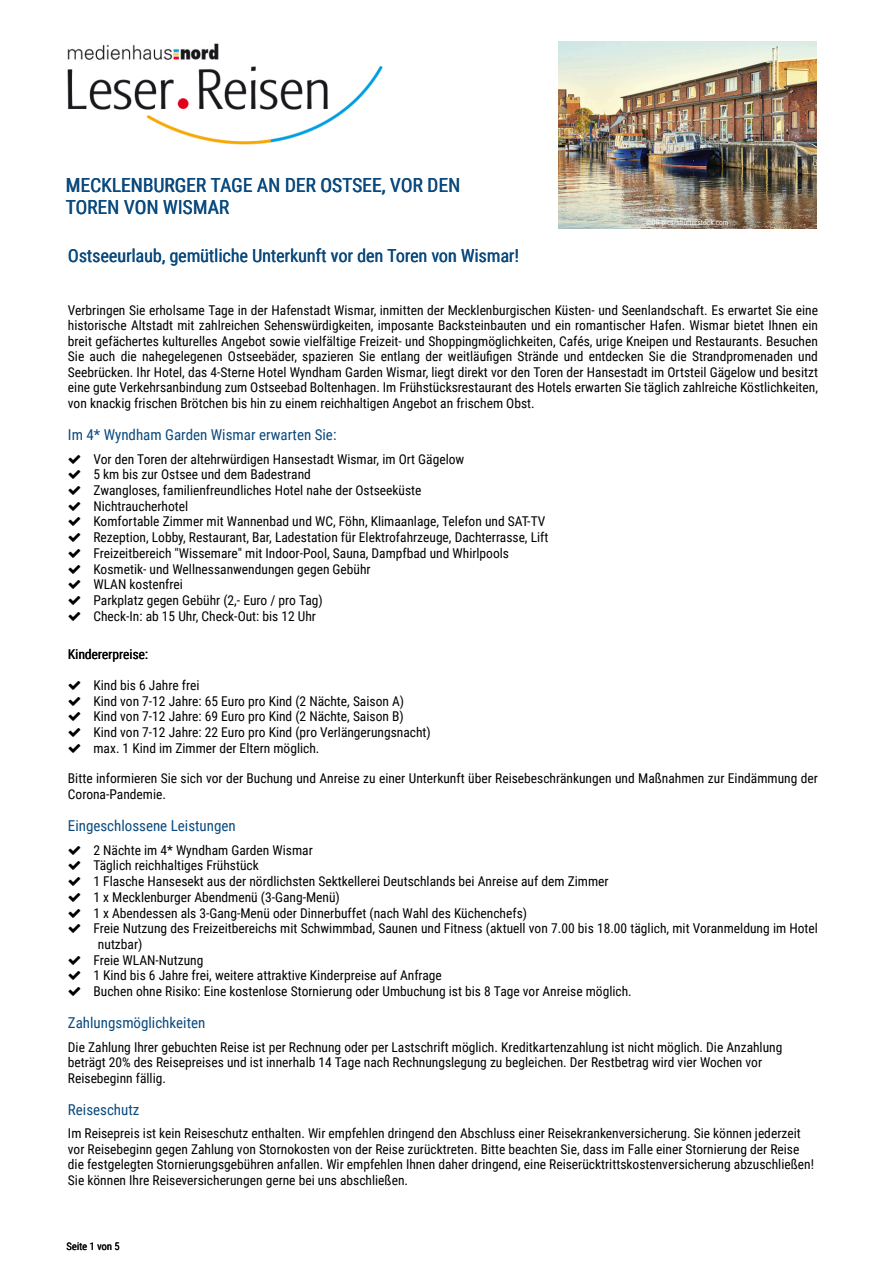
<style>
.page{position:relative;width:893px;height:1263px;background:#fff}
.page>*{position:absolute;margin:0;border:0;box-sizing:border-box;transform-origin:0 0}
.t1{font:19.5px/22.5px "Roboto Condensed";color:#0a4a7e}
.t2{font:18px "Roboto Condensed";color:#0a4a7e}
.t3{font:15px "Roboto Condensed";color:#0a4a7e}
.t4{font:13.5px/15.8px "Roboto Condensed";color:#000}
.t5{font:10.5px "Roboto Condensed";color:#000}
.t6{font:7.5px "Roboto Condensed";color:#fff}
</style>
<div class="page">
<img style="left:67px;top:43px;width:316px;height:102px">
<img style="left:558px;top:41px;width:258px;height:188px">
<h1 class="t1" style="left:66px;top:175px;width:396px">MECKLENBURGER TAGE AN DER OSTSEE, VOR DEN<br>TOREN VON WISMAR</h1>
<p class="t6" style="left:646px;top:219px;width:84px">©DR pics/shutterstock.com</p>
<h2 class="t2" style="left:68px;top:247px;width:452px">Ostseeurlaub, gemütliche Unterkunft vor den Toren von Wismar!</h2>
<p class="t4" style="left:68px;top:303px;width:751px;text-align:justify">Verbringen Sie erholsame Tage in der Hafenstadt Wismar, inmitten der Mecklenburgischen Küsten- und Seenlandschaft. Es erwartet Sie eine historische Altstadt mit zahlreichen Sehenswürdigkeiten, imposante Backsteinbauten und ein romantischer Hafen. Wismar bietet Ihnen ein breit gefächertes kulturelles Angebot sowie vielfältige Freizeit- und Shoppingmöglichkeiten, Cafés, urige Kneipen und Restaurants. Besuchen Sie auch die nahegelegenen Ostseebäder, spazieren Sie entlang der weitläufigen Strände und entdecken Sie die Strandpromenaden und Seebrücken. Ihr Hotel, das 4-Sterne Hotel Wyndham Garden Wismar, liegt direkt vor den Toren der Hansestadt im Ortsteil Gägelow und besitzt eine gute Verkehrsanbindung zum Ostseebad Boltenhagen. Im Frühstücksrestaurant des Hotels erwarten Sie täglich zahlreiche Köstlichkeiten, von knackig frischen Brötchen bis hin zu einem reichhaltigen Angebot an frischem Obst.</p>
<p class="t3" style="left:68px;top:428px;width:270px">Im 4* Wyndham Garden Wismar erwarten Sie:</p>
<p class="t4" style="left:93px;top:452px;width:456px">Vor den Toren der altehrwürdigen Hansestadt Wismar, im Ort Gägelow<br>5 km bis zur Ostsee und dem Badestrand<br>Zwangloses, familienfreundliches Hotel nahe der Ostseeküste<br>Nichtraucherhotel<br>Komfortable Zimmer mit Wannenbad und WC, Föhn, Klimaanlage, Telefon und SAT-TV Rezeption, Lobby, Restaurant, Bar, Ladestation für Elektrofahrzeuge, Dachterrasse, Lift Freizeitbereich "Wissemare" mit Indoor-Pool, Sauna, Dampfbad und Whirlpools Kosmetik- und Wellnessanwendungen gegen Gebühr<br>WLAN kostenfrei<br>Parkplatz gegen Gebühr (2,- Euro / pro Tag)<br>Check-In: ab 15 Uhr, Check-Out: bis 12 Uhr</p>
<p class="t4" style="left:68px;top:647px;width:82px">Kindererpreise:</p>
<p class="t4" style="left:93px;top:678px;width:339px">Kind bis 6 Jahre frei<br>Kind von 7-12 Jahre: 65 Euro pro Kind (2 Nächte, Saison A)<br>Kind von 7-12 Jahre: 69 Euro pro Kind (2 Nächte, Saison B)<br>Kind von 7-12 Jahre: 22 Euro pro Kind (pro Verlängerungsnacht) max. 1 Kind im Zimmer der Eltern möglich.</p>
<p class="t4" style="left:68px;top:772px;width:751px">Bitte informieren Sie sich vor der Buchung und Anreise zu einer Unterkunft über Reisebeschränkungen und Maßnahmen zur Eindämmung der<br>Corona-Pandemie.</p>
<p class="t3" style="left:68px;top:819px;width:169px">Eingeschlossene Leistungen</p>
<p class="t4" style="left:93px;top:843px;width:221px">2 Nächte im 4* Wyndham Garden Wismar</p>
<p class="t4" style="left:93px;top:859px;width:167px">Täglich reichhaltiges Frühstück</p>
<p class="t4" style="left:93px;top:874px;width:517px">1 Flasche Hansesekt aus der nördlichsten Sektkellerei Deutschlands bei Anreise auf dem Zimmer</p>
<p class="t4" style="left:93px;top:890px;width:248px">1 x Mecklenburger Abendmenü (3-Gang-Menü)</p>
<p class="t4" style="left:93px;top:906px;width:435px">1 x Abendessen als 3-Gang-Menü oder Dinnerbuffet (nach Wahl des Küchenchefs)</p>
<p class="t4" style="left:93px;top:922px;width:726px">Freie Nutzung des Freizeitbereichs mit Schwimmbad, Saunen und Fitness (aktuell von 7.00 bis 18.00 täglich, mit Voranmeldung im Hotel</p>
<p class="t4" style="left:98px;top:937px;width:46px">nutzbar)</p>
<p class="t4" style="left:93px;top:953px;width:111px">Freie WLAN-Nutzung</p>
<p class="t4" style="left:93px;top:969px;width:350px">1 Kind bis 6 Jahre frei, weitere attraktive Kinderpreise auf Anfrage</p>
<p class="t4" style="left:93px;top:984px;width:540px">Buchen ohne Risiko: Eine kostenlose Stornierung oder Umbuchung ist bis 8 Tage vor Anreise möglich.</p>
<p class="t3" style="left:68px;top:1016px;width:139px">Zahlungsmöglichkeiten</p>
<p class="t4" style="left:68px;top:1040px;width:716px">Die Zahlung Ihrer gebuchten Reise ist per Rechnung oder per Lastschrift möglich. Kreditkartenzahlung ist nicht möglich. Die Anzahlung beträgt 20% des Reisepreises und ist innerhalb 14 Tage nach Rechnungslegung zu begleichen. Der Restbetrag wird vier Wochen vor<br>Reisebeginn fällig.</p>
<p class="t3" style="left:68px;top:1103px;width:73px">Reiseschutz</p>
<p class="t4" style="left:68px;top:1126px;width:747px">Im Reisepreis ist kein Reiseschutz enthalten. Wir empfehlen dringend den Abschluss einer Reisekrankenversicherung. Sie können jederzeit vor Reisebeginn gegen Zahlung von Stornokosten von der Reise zurücktreten. Bitte beachten Sie, dass im Falle einer Stornierung der Reise die festgelegten Stornierungsgebühren anfallen. Wir empfehlen Ihnen daher dringend, eine Reiserücktrittskostenversicherung abzuschließen!<br>Sie können Ihre Reiseversicherungen gerne bei uns abschließen.</p>
<p class="t5" style="left:66px;top:1242px;width:55px">Seite 1 von 5</p>
</div>
